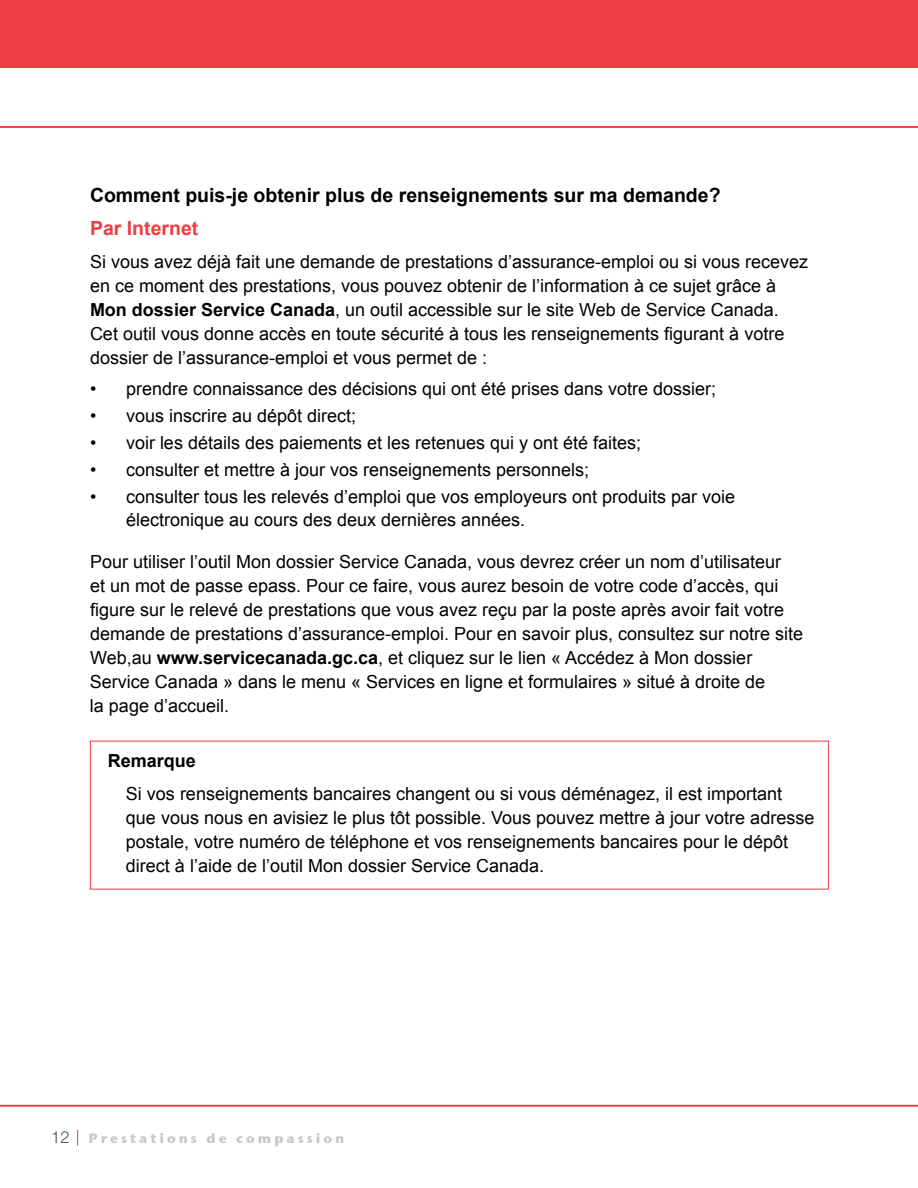
<style>
.page{position:relative;width:918px;height:1188px;background:#fff}
.page>*{position:absolute;margin:0;border:0;box-sizing:border-box;transform-origin:0 0}
.t1{font:700 19.5px "Arial";color:#000}
.t2{font:700 19.5px "Arial";color:#ef3e42}
.t3{font:18px/24px "Arial";color:#000}
.t4{font:700 18px "Arial";color:#000}
.t5{font:700 13.5px "Stone Sans ITC";letter-spacing:.22em;color:#c6c8ca}
.s1{font-weight:700}
.s2{font-family:"Helvetica Neue";font-weight:300;font-size:16.5px;color:#4d4d4f}
</style>
<div class="page">
<hr style="left:0;top:1105px;width:918px;height:2px;background:#ef3e42">
<hr style="left:0;top:126px;width:918px;height:2px;background:#ef3e42">
<svg style="left:77px;top:1130px;width:1px;height:16px"></svg>
<div style="left:0;top:0;width:918px;height:68px;background:#ef3e42"></div>
<p class="t1" style="left:90px;top:184px;width:632px">Comment puis-je obtenir plus de renseignements sur ma demande?</p>
<p class="t2" style="left:90px;top:217px;width:110px">Par Internet</p>
<p class="t3" style="left:90px;top:249px;width:720px">Si vous avez déjà fait une demande de prestations d’assurance-emploi ou si vous recevez en ce moment des prestations, vous pouvez obtenir de l’information à ce sujet grâce à <span class="s1">Mon dossier Service Canada</span>, un outil accessible sur le site Web de Service Canada.<br>Cet outil vous donne accès en toute sécurité à tous les renseignements figurant à votre dossier de l’assurance-emploi et vous permet de :</p>
<p class="t3" style="left:90px;top:377px;width:628px">• prendre connaissance des décisions qui ont été prises dans votre dossier;</p>
<p class="t3" style="left:90px;top:404px;width:268px">• vous inscrire au dépôt direct;</p>
<p class="t3" style="left:90px;top:431px;width:553px">• voir les détails des paiements et les retenues qui y ont été faites;</p>
<p class="t3" style="left:90px;top:458px;width:501px">• consulter et mettre à jour vos renseignements personnels;</p>
<p class="t3" style="left:126px;top:486px;width:611px;line-height:22.5px;text-indent:-36px">• consulter tous les relevés d’emploi que vos employeurs ont produits par voie électronique au cours des deux dernières années.</p>
<p class="t3" style="left:90px;top:549px;width:715px">Pour utiliser l’outil Mon dossier Service Canada, vous devrez créer un nom d’utilisateur<br>et un mot de passe epass. Pour ce faire, vous aurez besoin de votre code d’accès, qui figure sur le relevé de prestations que vous avez reçu par la poste après avoir fait votre demande de prestations d’assurance-emploi. Pour en savoir plus, consultez sur notre site Web,au <span class="s1">www.servicecanada.gc.ca</span>, et cliquez sur le lien « Accédez à Mon dossier Service Canada » dans le menu « Services en ligne et formulaires » situé à droite de<br>la page d’accueil.</p>
<p class="t4" style="left:108px;top:751px;width:90px">Remarque</p>
<p class="t3" style="left:126px;top:782px;width:690px">Si vos renseignements bancaires changent ou si vous déménagez, il est important que vous nous en avisiez le plus tôt possible. Vous pouvez mettre à jour votre adresse postale, votre numéro de téléphone et vos renseignements bancaires pour le dépôt direct à l’aide de l’outil Mon dossier Service Canada.</p>
<p class="t5" style="left:51px;top:1127px;width:295px"><span class="s2">12</span> Prestations de compassion</p>
</div>
